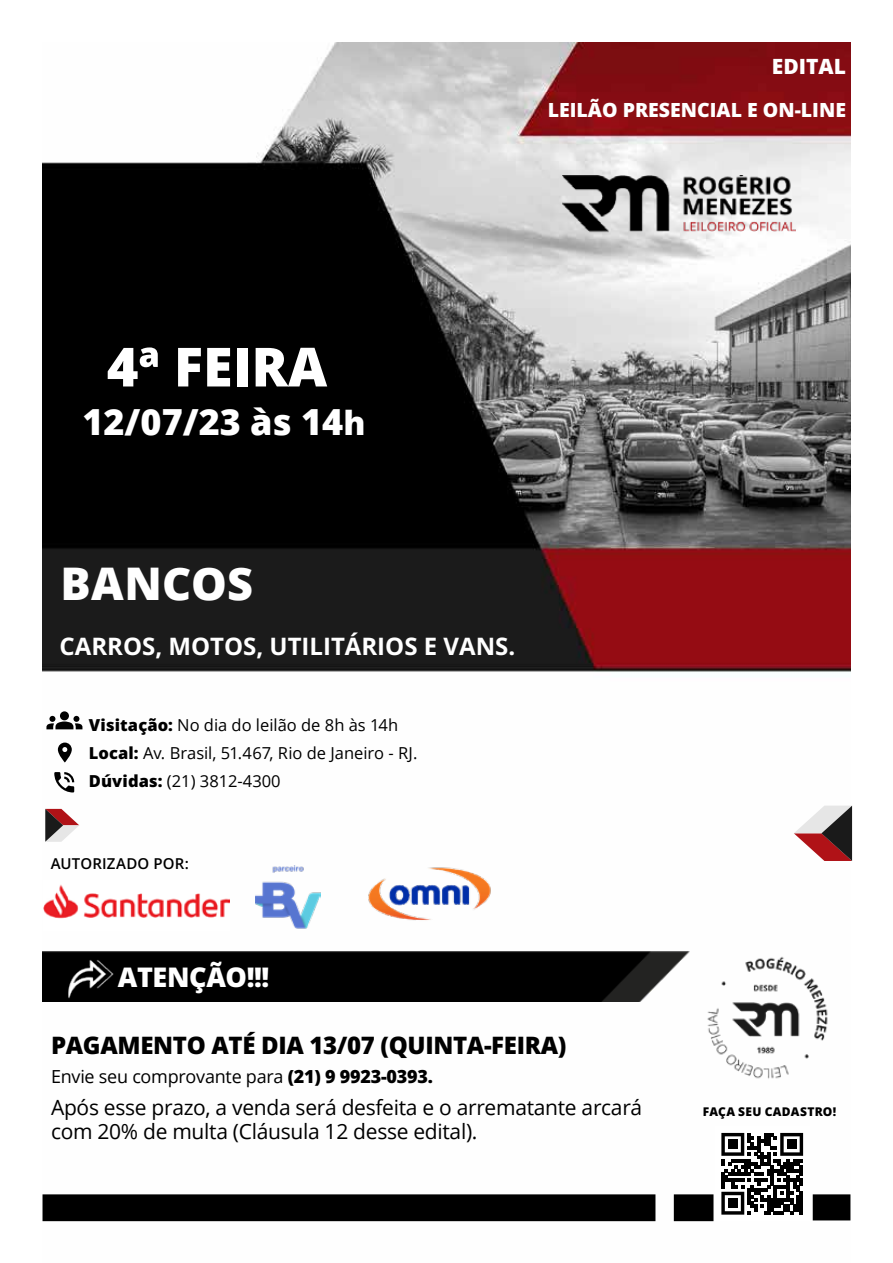
<style>
.page{position:relative;width:893px;height:1263px;background:#fff}
.page>*{position:absolute;margin:0;border:0;box-sizing:border-box;transform-origin:0 0}
.t1{font:800 54px "Open Sans";color:#fff}
.t2{font:800 45px "Open Sans";letter-spacing:.005em;color:#fff}
.t3{font:800 36px "Open Sans";color:#fff}
.t4{font:800 27px "Open Sans";letter-spacing:-.015em;color:#fff}
.t5{font:800 24px "Open Sans";letter-spacing:-.015em;color:#000}
.t6{font:700 24px "Open Sans";color:#fff}
.t7{font:21px/24px "Open Sans";letter-spacing:-.015em;color:#000}
.t8{font:800 21px "Open Sans";color:#fff}
.t9{font:800 19.5px "Open Sans";color:#fff}
.t10{font:18px "Open Sans";letter-spacing:-.015em;color:#000}
.t11{font:16.5px/28.3px "Open Sans";color:#000}
.t12{font:600 15px "Open Sans";letter-spacing:.01em;color:#000}
.t13{font:800 12px "Open Sans";letter-spacing:.03em;color:#000}
.s1{font-size:33px}
.s2{font-weight:800}
</style>
<div class="page">
<img style="left:43px;top:43px;width:807px;height:1179px">
<svg style="left:45px;top:809px;width:34px;height:33px"></svg>
<svg style="left:794px;top:805px;width:58px;height:56px"></svg>
<img style="left:563px;top:176px;width:232px;height:57px">
<div style="left:44px;top:1196px;width:610px;height:24px;background:#000"></div>
<div style="left:43px;top:1194px;width:612px;height:27px;border:3px solid #000"></div>
<div style="left:814px;top:1196px;width:35px;height:23px;background:#000"></div>
<div style="left:813px;top:1194px;width:37px;height:26px;border:3px solid #000"></div>
<div style="left:675px;top:1196px;width:37px;height:24px;background:#000"></div>
<div style="left:674px;top:1194px;width:39px;height:27px;border:3px solid #000"></div>
<img style="left:697px;top:1001px;width:140px;height:86px">
<img style="left:43px;top:942px;width:807px;height:59px">
<img style="left:45px;top:954px;width:71px;height:47px">
<div style="left:715px;top:1126px;width:95px;height:95px;background:#fff"></div>
<svg style="left:721px;top:1133px;width:82px;height:81px"></svg>
<div style="left:728px;top:1139px;width:10px;height:10px;background:#000"></div>
<div style="left:787px;top:1139px;width:10px;height:10px;background:#000"></div>
<div style="left:728px;top:1198px;width:10px;height:10px;background:#000"></div>
<svg style="left:46px;top:711px;width:36px;height:18px"></svg>
<svg style="left:54px;top:772px;width:20px;height:20px"></svg>
<svg style="left:58px;top:742px;width:14px;height:20px"></svg>
<img style="left:43px;top:881px;width:186px;height:49px">
<img style="left:255px;top:865px;width:66px;height:65px">
<img style="left:366px;top:861px;width:140px;height:69px">
<p class="t8" style="left:772px;top:52px;width:76px">EDITAL</p>
<p class="t9" style="left:548px;top:96px;width:300px">LEILÃO PRESENCIAL E ON-LINE</p>
<h1 class="t1" style="left:107px;top:326px;width:222px">4ª FEIRA</h1>
<h3 class="t3" style="left:82px;top:395px;width:285px">12/07/23 às 14<span class="s1">h</span></h3>
<h2 class="t2" style="left:60px;top:549px;width:194px">BANCOS</h2>
<h3 class="t6" style="left:60px;top:630px;width:457px">CARROS, MOTOS, UTILITÁRIOS E VANS.</h3>
<p class="t11" style="left:89px;top:710px;width:330px"><span class="s2">Visitação:</span> No dia do leilão de 8h às 14h<br><span class="s2">Local:</span> Av. Brasil, 51.467, Rio de Janeiro - RJ.<br><span class="s2">Dúvidas:</span> (21) 3812-4300</p>
<p class="t12" style="left:51px;top:853px;width:140px">AUTORIZADO POR:</p>
<h3 class="t4" style="left:118px;top:958px;width:153px">ATENÇÃO!!!</h3>
<h3 class="t5" style="left:51px;top:1029px;width:517px">PAGAMENTO ATÉ DIA 13/07 (QUINTA-FEIRA)</h3>
<p class="t10" style="left:51px;top:1064px;width:383px">Envie seu comprovante para <span class="s2">(21) 9 9923-0393.</span></p>
<p class="t7" style="left:51px;top:1095px;width:593px">Após esse prazo, a venda será desfeita e o arrematante arcará com 20% de multa (Cláusula 12 desse edital).</p>
<p class="t13" style="left:703px;top:1104px;width:135px">FAÇA SEU CADASTRO!</p>
</div>
